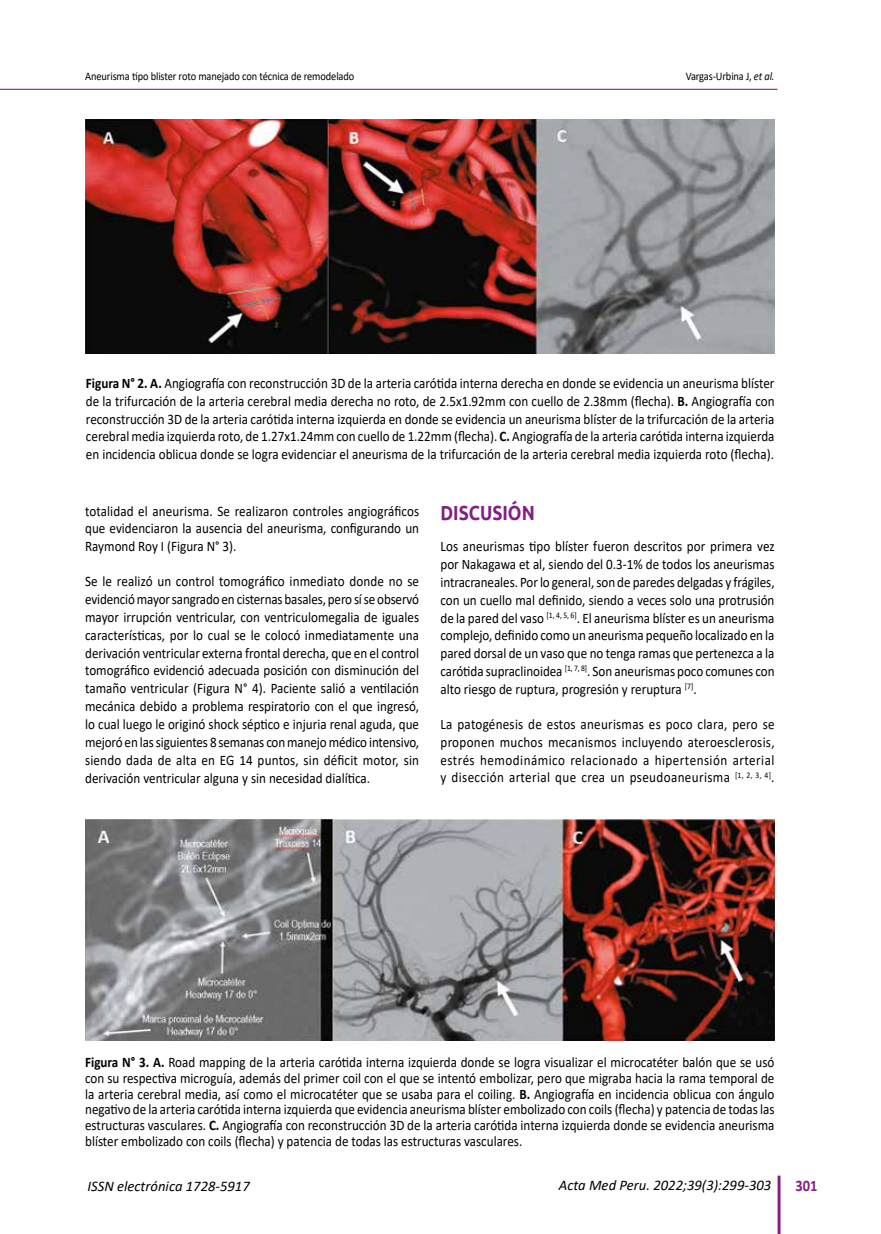
<style>
.page{position:relative;width:881px;height:1234px;background:#fff}
.page>*{position:absolute;margin:0;border:0;box-sizing:border-box;transform-origin:0 0}
.t1{font:700 20.4px "Ubuntu";color:#831f82;scale:.85 1}
.t2{font:700 16.05px "Calibri";color:#831f82;scale:.9 1}
.t3{font:italic 14.7px "Calibri";color:#000}
.t4{font:14.55px/17.9px "Calibri";color:#000;text-align:justify;scale:.9 1}
.t5{font:11.55px "Calibri";letter-spacing:-.01em;color:#000;scale:.9 1}
.s1{font-style:italic}
.s2{font-weight:700}
</style>
<div class="page">
<hr style="left:777px;top:1175px;width:3px;height:58px;background:#831f82">
<hr style="left:0;top:89px;width:777px;height:1px;background:#831f82">
<img style="left:85px;top:819px;width:689px;height:221px">
<img style="left:85px;top:119px;width:689px;height:234px">
<p class="t5" style="left:85px;top:68px;width:300px">Aneurisma tipo blister roto manejado con técnica de remodelado</p>
<p class="t5" style="left:685px;top:68px;width:100px">Vargas-Urbina J, <span class="s1">et al.</span></p>
<p class="t4" style="left:86px;top:373px;width:766px"><span class="s2">Figura N° 2. A.</span> Angiografía con reconstrucción 3D de la arteria carótida interna derecha en donde se evidencia un aneurisma blíster de la trifurcación de la arteria cerebral media derecha no roto, de 2.5x1.92mm con cuello de 2.38mm (flecha). <span class="s2">B.</span> Angiografía con reconstrucción 3D de la arteria carótida interna izquierda en donde se evidencia un aneurisma blíster de la trifurcación de la arteria cerebral media izquierda roto, de 1.27x1.24mm con cuello de 1.22mm (flecha). <span class="s2">C.</span> Angiografía de la arteria carótida interna izquierda en incidencia oblicua donde se logra evidenciar el aneurisma de la trifurcación de la arteria cerebral media izquierda roto (flecha).</p>
<p class="t4" style="left:85px;top:501px;width:372px">totalidad el aneurisma. Se realizaron controles angiográficos que evidenciaron la ausencia del aneurisma, configurando un Raymond Roy I (Figura N° 3).</p>
<p class="t4" style="left:85px;top:572px;width:372px">Se le realizó un control tomográfico inmediato donde no se evidenció mayor sangrado en cisternas basales, pero sí se observó mayor irrupción ventricular, con ventriculomegalia de iguales características, por lo cual se le colocó inmediatamente una derivación ventricular externa frontal derecha, que en el control tomográfico evidenció adecuada posición con disminución del tamaño ventricular (Figura N° 4). Paciente salió a ventilación mecánica debido a problema respiratorio con el que ingresó, lo cual luego le originó shock séptico e injuria renal aguda, que mejoró en las siguientes 8 semanas con manejo médico intensivo, siendo dada de alta en EG 14 puntos, sin déficit motor, sin derivación ventricular alguna y sin necesidad dialítica.</p>
<h1 class="t1" style="left:440px;top:499px;width:112px">DISCUSIÓN</h1>
<p class="t4" style="left:440px;top:537px;width:372px">Los aneurismas tipo blíster fueron descritos por primera vez por Nakagawa et al, siendo del 0.3-1% de todos los aneurismas intracraneales. Por lo general, son de paredes delgadas y frágiles, con un cuello mal definido, siendo a veces solo una protrusión de la pared del vaso <sup>[1,</sup> <sup>4,</sup> <sup>5,</sup> <sup>6]</sup>. El aneurisma blíster es un aneurisma complejo, definido como un aneurisma pequeño localizado en la pared dorsal de un vaso que no tenga ramas que pertenezca a la carótida supraclinoidea <sup>[1,</sup> <sup>7,</sup> <sup>8]</sup>. Son aneurismas poco comunes con alto riesgo de ruptura, progresión y reruptura <sup>[7]</sup>.</p>
<p class="t4" style="left:440px;top:714px;width:372px">La patogénesis de estos aneurismas es poco clara, pero se proponen muchos mecanismos incluyendo ateroesclerosis, estrés hemodinámico relacionado a hipertensión arterial y disección arterial que crea un pseudoaneurisma <sup>[1,</sup> <sup>2,</sup> <sup>3,</sup> <sup>4]</sup>.</p>
<p class="t4" style="left:85px;top:1053px;width:767px;line-height:15.8px"><span class="s2">Figura N° 3. A.</span> Road mapping de la arteria carótida interna izquierda donde se logra visualizar el microcatéter balón que se usó con su respectiva microguía, además del primer coil con el que se intentó embolizar, pero que migraba hacia la rama temporal de la arteria cerebral media, así como el microcatéter que se usaba para el coiling. <span class="s2">B.</span> Angiografía en incidencia oblicua con ángulo negativo de la arteria carótida interna izquierda que evidencia aneurisma blíster embolizado con coils (flecha) y patencia de todas las estructuras vasculares. <span class="s2">C.</span> Angiografía con reconstrucción 3D de la arteria carótida interna izquierda donde se evidencia aneurisma blíster embolizado con coils (flecha) y patencia de todas las estructuras vasculares.</p>
<p class="t3" style="left:558px;top:1174px;width:214px">Acta Med Peru. 2022;39(3):299-303</p>
<p class="t3" style="left:87px;top:1175px;width:164px">ISSN electrónica 1728-5917</p>
<p class="t2" style="left:795px;top:1173px;width:26px">301</p>
</div>
